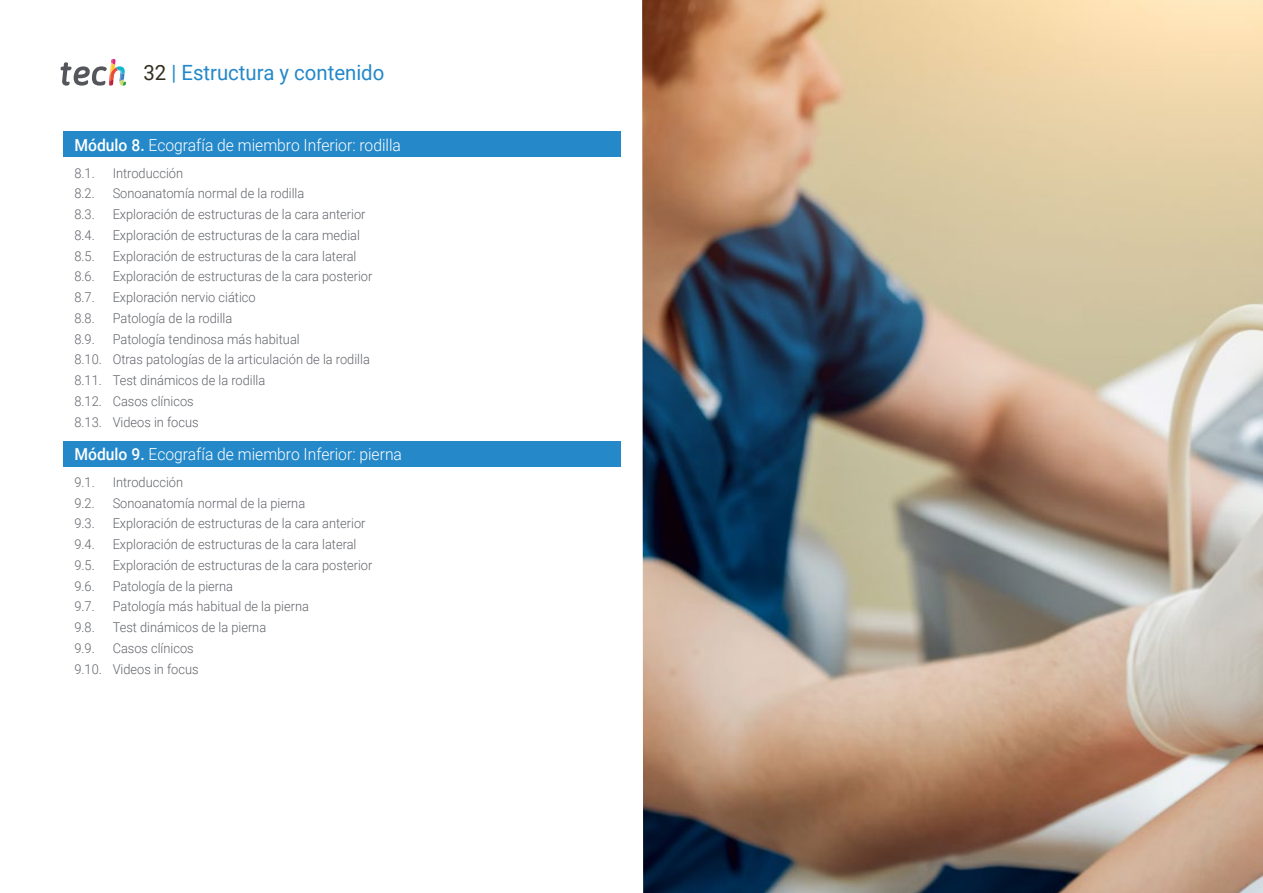
<style>
.page{position:relative;width:1263px;height:893px;background:#fff}
.page>*{position:absolute;margin:0;border:0;box-sizing:border-box;transform-origin:0 0}
.t1{font:21px "Roboto";color:#2488c9}
.t2{font:300 16.5px "Roboto";color:#fff;scale:.95 1}
.t3{font:300 13.5px/20.7px "Roboto";color:#61646a;scale:.95 1}
.s1{color:#312e20}
.s2{font-weight:500}
</style>
<div class="page">
<div style="left:63px;top:132px;width:558px;height:25px;background:#2488c9"></div>
<div style="left:63px;top:441px;width:558px;height:25px;background:#2488c9"></div>
<svg style="left:61px;top:59px;width:65px;height:27px"></svg>
<img style="left:642px;top:0;width:621px;height:893px">
<h1 class="t1" style="left:144px;top:57px;width:242px"><span class="s1">32</span> | Estructura y contenido</h1>
<p class="t2" style="left:74px;top:133px;width:345px"><span class="s2">Módulo 8.</span> Ecografía de miembro Inferior: rodilla</p>
<p class="t3" style="left:74px;top:162px;width:23px">8.1.</p>
<p class="t3" style="left:113px;top:162px;width:76px">Introducción</p>
<p class="t3" style="left:74px;top:183px;width:23px">8.2.</p>
<p class="t3" style="left:113px;top:183px;width:203px">Sonoanatomía normal de la rodilla</p>
<p class="t3" style="left:74px;top:203px;width:23px">8.3.</p>
<p class="t3" style="left:113px;top:203px;width:268px">Exploración de estructuras de la cara anterior</p>
<p class="t3" style="left:74px;top:224px;width:23px">8.4.</p>
<p class="t3" style="left:113px;top:224px;width:262px">Exploración de estructuras de la cara medial</p>
<p class="t3" style="left:74px;top:245px;width:23px">8.5.</p>
<p class="t3" style="left:113px;top:245px;width:258px">Exploración de estructuras de la cara lateral</p>
<p class="t3" style="left:74px;top:266px;width:23px">8.6.</p>
<p class="t3" style="left:113px;top:266px;width:275px">Exploración de estructuras de la cara posterior</p>
<p class="t3" style="left:74px;top:286px;width:23px">8.7.</p>
<p class="t3" style="left:113px;top:286px;width:152px">Exploración nervio ciático</p>
<p class="t3" style="left:74px;top:307px;width:23px">8.8.</p>
<p class="t3" style="left:113px;top:307px;width:127px">Patología de la rodilla</p>
<p class="t3" style="left:74px;top:328px;width:23px">8.9.</p>
<p class="t3" style="left:74px;top:328px;width:313px;text-indent:38px">Patología tendinosa más habitual<br>8.10. Otras patologías de la articulación de la rodilla 8.11. Test dinámicos de la rodilla<br>8.12. Casos clínicos<br>8.13. Videos in focus</p>
<p class="t2" style="left:74px;top:442px;width:346px"><span class="s2">Módulo 9.</span> Ecografía de miembro Inferior: pierna</p>
<p class="t3" style="left:74px;top:471px;width:23px">9.1.</p>
<p class="t3" style="left:113px;top:471px;width:76px">Introducción</p>
<p class="t3" style="left:74px;top:492px;width:23px">9.2.</p>
<p class="t3" style="left:113px;top:492px;width:204px">Sonoanatomía normal de la pierna</p>
<p class="t3" style="left:74px;top:513px;width:23px">9.3.</p>
<p class="t3" style="left:113px;top:513px;width:268px">Exploración de estructuras de la cara anterior</p>
<p class="t3" style="left:74px;top:534px;width:23px">9.4.</p>
<p class="t3" style="left:113px;top:534px;width:258px">Exploración de estructuras de la cara lateral</p>
<p class="t3" style="left:74px;top:554px;width:23px">9.5.</p>
<p class="t3" style="left:113px;top:554px;width:275px">Exploración de estructuras de la cara posterior</p>
<p class="t3" style="left:74px;top:575px;width:23px">9.6.</p>
<p class="t3" style="left:113px;top:575px;width:128px">Patología de la pierna</p>
<p class="t3" style="left:74px;top:596px;width:23px">9.7.</p>
<p class="t3" style="left:113px;top:596px;width:208px">Patología más habitual de la pierna</p>
<p class="t3" style="left:74px;top:617px;width:23px">9.8.</p>
<p class="t3" style="left:113px;top:617px;width:163px">Test dinámicos de la pierna</p>
<p class="t3" style="left:74px;top:637px;width:23px">9.9.</p>
<p class="t3" style="left:74px;top:637px;width:132px;text-indent:38px">Casos clínicos<br>9.10. Videos in focus</p>
</div>
